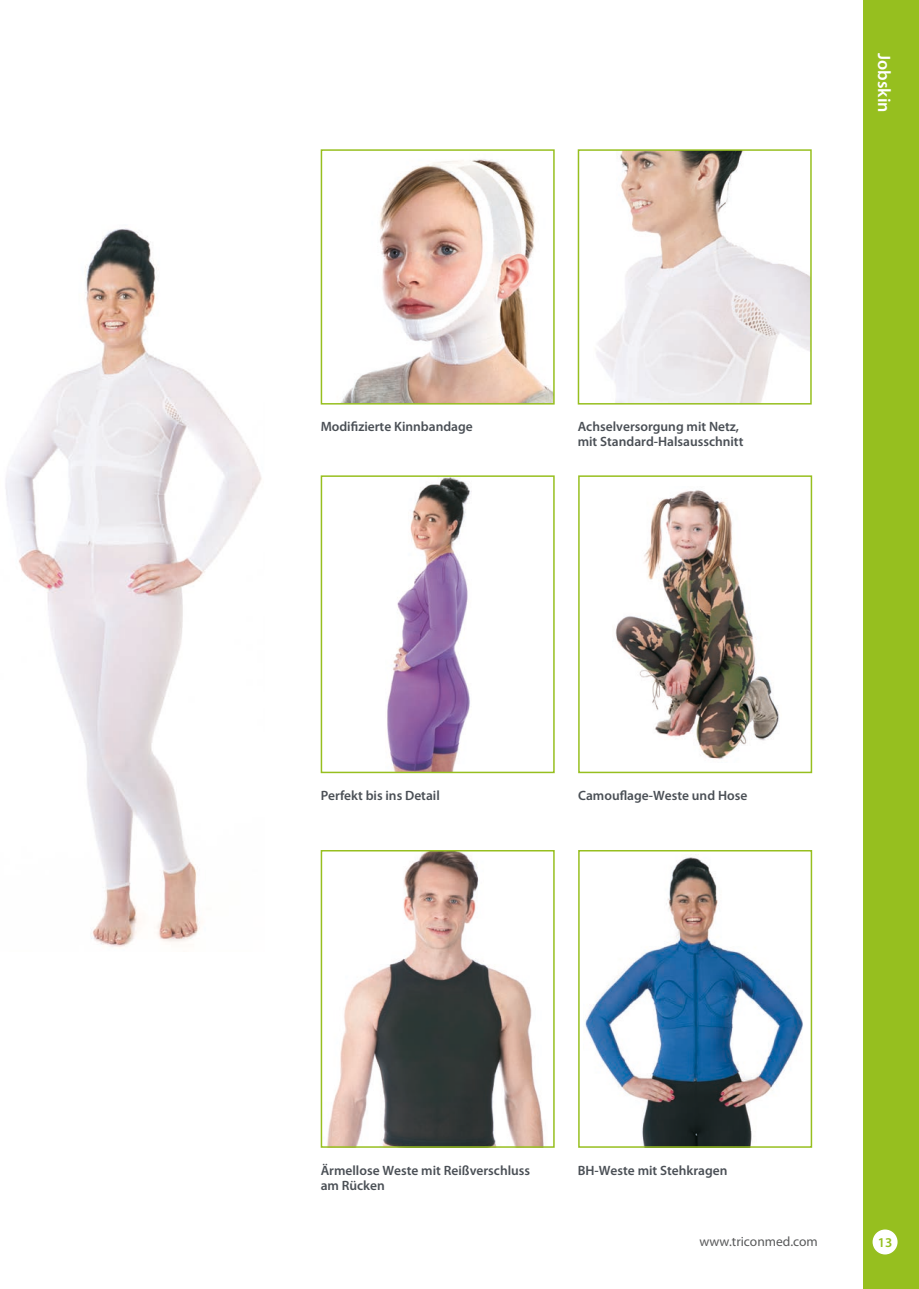
<style>
.page{position:relative;width:919px;height:1289px;background:#fff}
.page>*{position:absolute;margin:0;border:0;box-sizing:border-box;transform-origin:0 0}
.t1{font:600 18px "Myriad Pro";color:#fff}
.t2{font:600 13.5px/15px "Myriad Pro";color:#4a4f55}
.t3{font:13.5px "Myriad Pro";color:#595a5b}
.t4{font:600 13.5px "Myriad Pro";color:#96bf1f}
</style>
<div class="page">
<img style="left:615px;top:490px;width:165px;height:269px">
<div style="left:578px;top:475px;width:234px;height:298px;border:2px solid #97bf1f"></div>
<img style="left:387px;top:478px;width:83px;height:292px">
<div style="left:320px;top:475px;width:234px;height:298px;border:2px solid #97bf1f"></div>
<img style="left:5px;top:228px;width:257px;height:719px">
<img style="left:585px;top:857px;width:218px;height:287px">
<div style="left:578px;top:850px;width:234px;height:297px;border:2px solid #97bf1f"></div>
<img style="left:327px;top:853px;width:217px;height:291px">
<div style="left:320px;top:850px;width:234px;height:297px;border:2px solid #97bf1f"></div>
<img style="left:596px;top:152px;width:212px;height:249px">
<div style="left:577px;top:149px;width:234px;height:255px;border:2px solid #97bf1f"></div>
<img style="left:342px;top:159px;width:209px;height:242px">
<div style="left:320px;top:149px;width:234px;height:255px;border:2px solid #97bf1f"></div>
<div style="left:863px;top:0;width:55px;height:1288px;background:#96bf1f"></div>
<div style="left:872px;top:1229px;width:25px;height:25px;background:#fff;border-radius:50%"></div>
<p class="t2" style="left:320px;top:419px;width:154px">Modifizierte Kinnbandage</p>
<p class="t2" style="left:577px;top:419px;width:167px">Achselversorgung mit Netz, mit Standard-Halsausschnitt</p>
<h1 class="t1" style="left:895px;top:53px;width:61px;rotate:90deg">Jobskin</h1>
<p class="t2" style="left:320px;top:787px;width:121px">Perfekt bis ins Detail</p>
<p class="t2" style="left:578px;top:787px;width:171px">Camouflage-Weste und Hose</p>
<p class="t2" style="left:320px;top:1162px;width:211px">Ärmellose Weste mit Reißverschluss</p>
<p class="t2" style="left:577px;top:1162px;width:151px">BH-Weste mit Stehkragen</p>
<p class="t2" style="left:320px;top:1177px;width:66px">am Rücken</p>
<p class="t3" style="left:699px;top:1232px;width:120px">www.triconmed.com</p>
<p class="t4" style="left:877px;top:1233px;width:16px">13</p>
</div>
